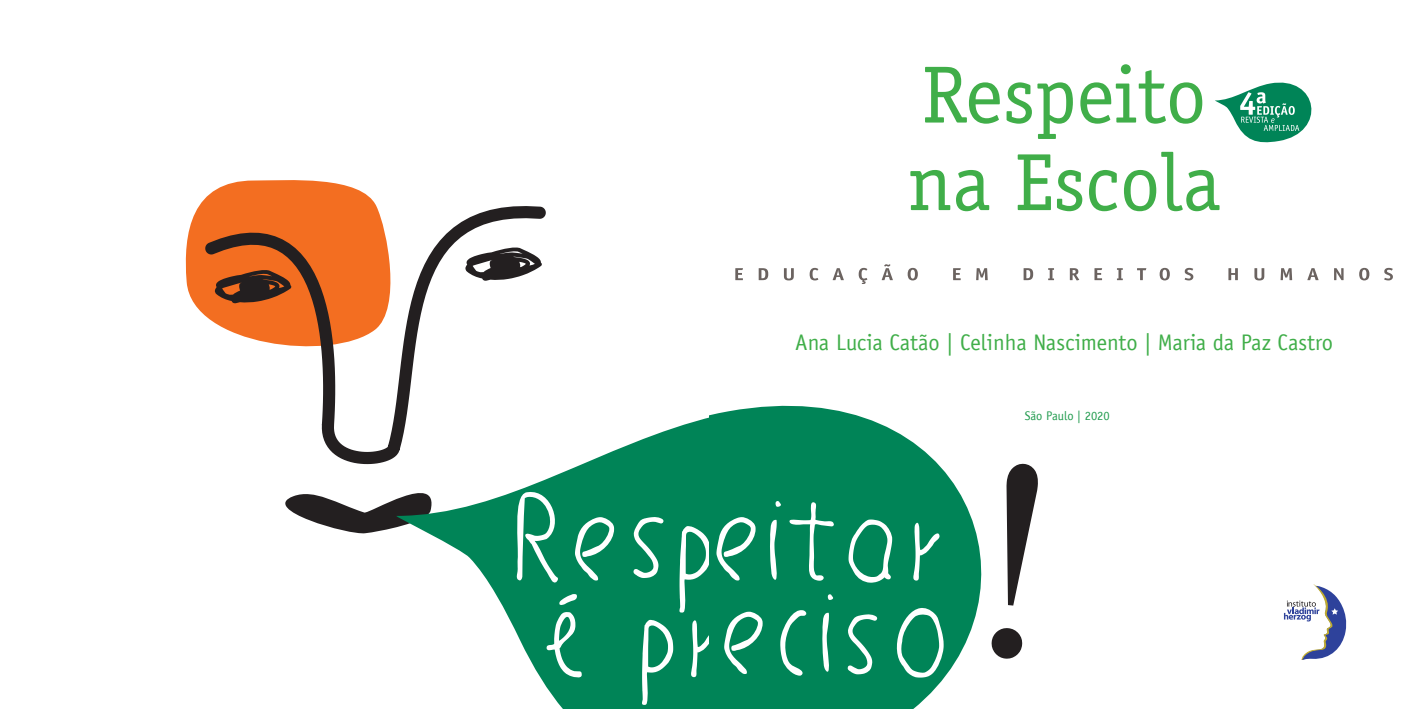
<style>
.page{position:relative;width:1418px;height:709px;background:#fff}
.page>*{position:absolute;margin:0;border:0;box-sizing:border-box;transform-origin:0 0}
.SUBTÍTULO_5{font:81.25px "Officina Serif LT";color:#40ae49}
.t1{font:22.5px "Officina Sans LT";color:#40ae49}
.SUBTÍTULO_5-2{font:12.5px "Officina Sans LT";color:#249c50}
</style>
<div class="page">
<svg style="left:735px;top:264px;width:657px;height:20px"></svg>
<svg style="left:709px;top:405px;width:329px;height:304px;fill:#008457"></svg>
<svg style="left:716px;top:500px;width:223px;height:82px;background:#269670"></svg>
<svg style="left:724px;top:593px;width:219px;height:84px;background:#25966f"></svg>
<svg style="left:1283px;top:584px;width:63px;height:76px"></svg>
<svg style="left:1215px;top:82px;width:97px;height:61px"></svg>
<svg style="left:185px;top:180px;width:192px;height:136px;fill:#f36e21"></svg>
<svg style="left:285px;top:494px;width:110px;height:40px"></svg>
<svg style="left:205px;top:206px;width:341px;height:258px"></svg>
<svg style="left:215px;top:269px;width:76px;height:34px;background:#723d20"></svg>
<svg style="left:465px;top:246px;width:77px;height:35px"></svg>
<svg style="left:395px;top:416px;width:314px;height:293px"></svg>
<svg style="left:512px;top:489px;width:197px;height:216px;background:#299772"></svg>
<p class="SUBTÍTULO_5" style="left:921px;top:48px;width:286px">Respeito</p>
<p class="SUBTÍTULO_5" style="left:907px;top:135px;width:314px">na Escola</p>
<p class="t1" style="left:795px;top:329px;width:539px">Ana Lucia Catão | Celinha Nascimento | Maria da Paz Castro</p>
<p class="SUBTÍTULO_5-2" style="left:1024px;top:408px;width:87px">São Paulo | 2020</p>
</div>
